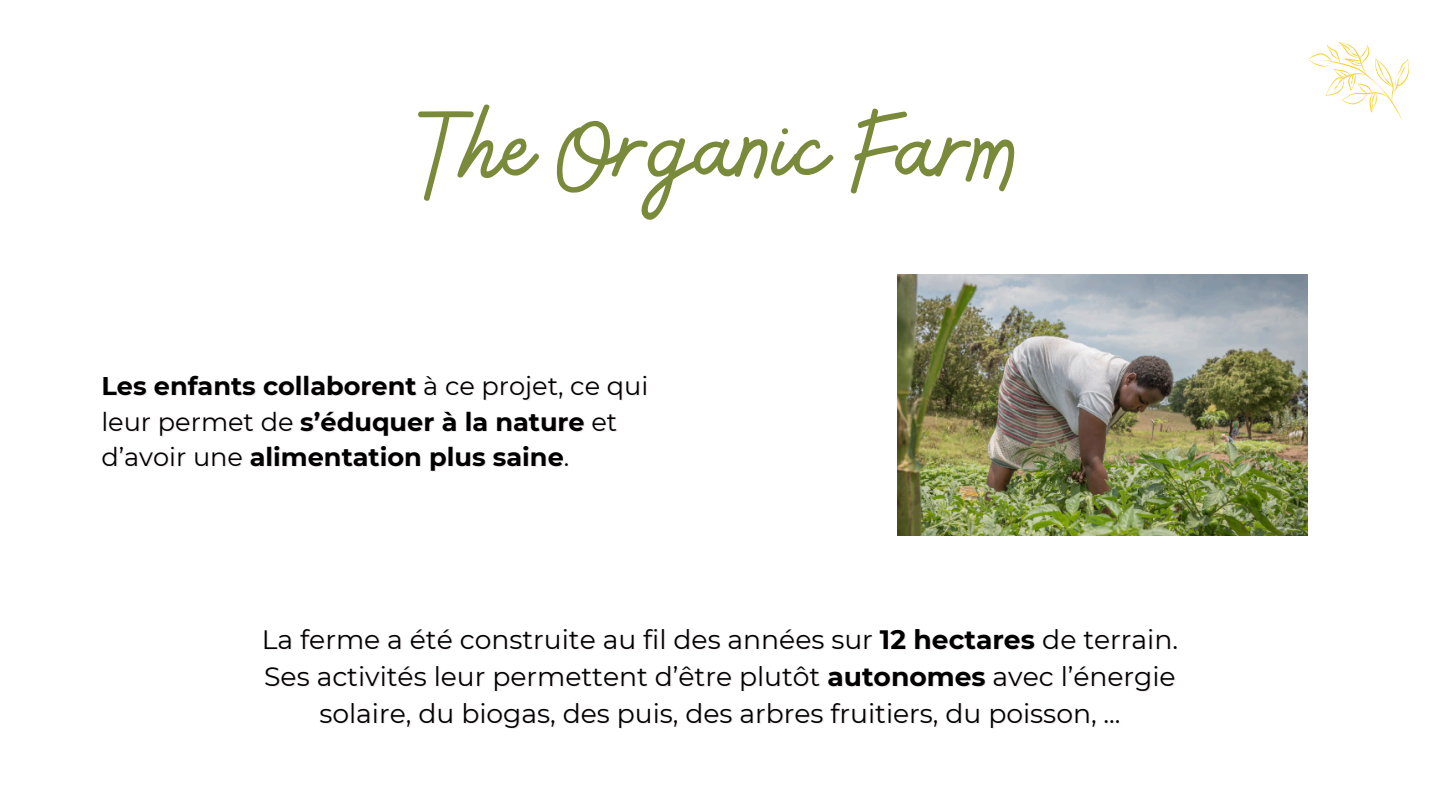
<style>
.page{position:relative;width:1440px;height:810px;background:#fff}
.page>*{position:absolute;margin:0;border:0;box-sizing:border-box;transform-origin:0 0}
.t1{font:115.7px "Bellaboo";color:#7a8a3b}
.t2{font:26.6px/36.8px "Montserrat";color:#000;text-align:center}
.t3{font:700 25.6px/35.2px "Montserrat";color:#000}
.s1{font-weight:400}
.s2{font-weight:400;color:rgb(221 203 203/.4)}
.s3{font-weight:700}
</style>
<div class="page">
<svg style="left:1308px;top:42px;width:101px;height:78px"></svg>
<img style="left:898px;top:275px;width:410px;height:260px">
<h1 class="t1" style="left:420px;top:74px;width:601px">The Organic Farm</h1>
<p class="t3" style="left:101px;top:369px;width:548px">Les enfants collaborent <span class="s1">à ce projet, ce qui leur permet de</span> s’éduquer à la nature <span class="s2">et </span><span class="s1">d’avoir une</span> alimentation plus saine<span class="s2">.</span></p>
<p class="t2" style="left:262px;top:621px;width:918px">La ferme a été construite au fil des années sur <span class="s3">12 hectares</span> de terrain.<br>Ses activités leur permettent d’être plutôt <span class="s3">autonomes</span> avec l’énergie solaire, du biogas, des puis, des arbres fruitiers, du poisson, ...</p>
</div>
